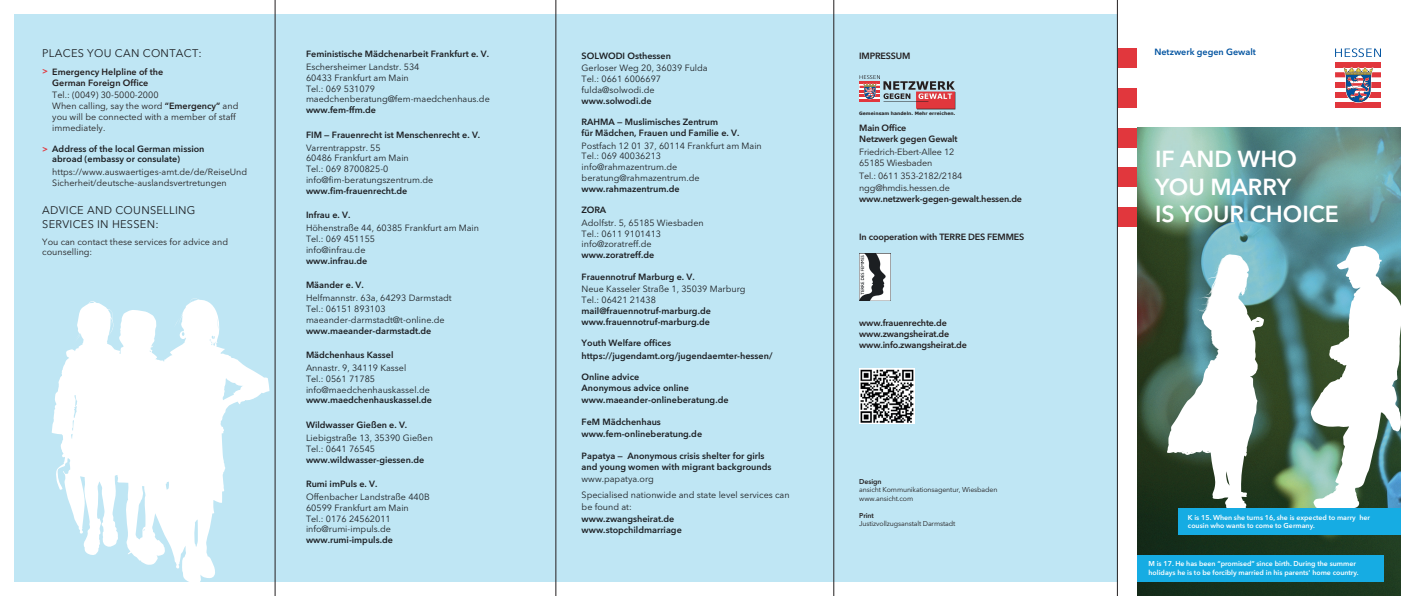
<style>
.page{position:relative;width:1401px;height:596px;background:#fff}
.page>*{position:absolute;margin:0;border:0;box-sizing:border-box;transform-origin:0 0}
.t1{font:600 23px/27.6px "Avenir Next LT Pro";color:#fff}
.t2{font:11px/13.2px "Avenir Next LT Pro";letter-spacing:.025em;color:#1c1f23}
.t3{font:600 9px/10.8px "Avenir Next LT Pro";color:#1c1f23}
.t4{font:9px/10.8px "Avenir Next LT Pro";color:#1c1f23}
.t5{font:9px/10.8px "Avenir Next LT Pro";color:#231f20}
.t6{font:600 9px/10.8px "Avenir Next LT Pro";letter-spacing:-.015em;color:#231f20}
.t7{font:600 9px "Avenir Next LT Pro";color:#0153a0}
.t8{font:600 7px/8.4px "Avenir Next LT Pro";color:#fff}
.t9{font:7px/8.4px "Avenir Next LT Pro";letter-spacing:-.015em;color:#231f20}
.t10{font:600 7px "Avenir Next LT Pro";letter-spacing:-.015em;color:#231f20}
.t11{font:700 4.5px "Verdana";letter-spacing:.005em;color:#231f20}
.s1{color:#e1373d}
.s2{font-weight:600}
</style>
<div class="page">
<img style="left:1137px;top:128px;width:263px;height:467px">
<div style="left:1117px;top:48px;width:20px;height:20px;background:#e1373d"></div>
<div style="left:1117px;top:88px;width:20px;height:20px;background:#e1373d"></div>
<div style="left:1117px;top:128px;width:20px;height:19px;background:#e1373d"></div>
<div style="left:1117px;top:167px;width:20px;height:20px;background:#e1373d"></div>
<div style="left:1117px;top:207px;width:20px;height:20px;background:#e1373d"></div>
<div style="left:14px;top:14px;width:1103px;height:567px;background:#bfe6f4"></div>
<svg style="left:51px;top:298px;width:218px;height:284px;fill:#fff"></svg>
<img style="left:859px;top:368px;width:55px;height:55px">
<svg style="left:859px;top:75px;width:96px;height:34px"></svg>
<hr style="left:883px;top:101px;width:45px;height:1px;background:#231f20">
<img style="left:859px;top:253px;width:31px;height:47px">
<div style="left:1334px;top:62px;width:46px;height:5px;background:#e1373d"></div>
<div style="left:1334px;top:72px;width:46px;height:5px;background:#e1373d"></div>
<div style="left:1334px;top:82px;width:46px;height:6px;background:#e1373d"></div>
<div style="left:1334px;top:93px;width:46px;height:5px;background:#e1373d"></div>
<div style="left:1334px;top:103px;width:46px;height:5px;background:#e1373d"></div>
<svg style="left:1343px;top:67px;width:30px;height:36px"></svg>
<svg style="left:1335px;top:48px;width:45px;height:9px"></svg>
<svg style="left:1166px;top:254px;width:97px;height:255px"></svg>
<svg style="left:1310px;top:245px;width:90px;height:262px"></svg>
<div style="left:1178px;top:507px;width:222px;height:27px;background:#16ace3"></div>
<div style="left:1137px;top:554px;width:246px;height:27px;background:#16ace3"></div>
<hr style="left:274px;top:0;width:1px;height:595px;background:#231f20">
<hr style="left:555px;top:0;width:1px;height:595px;background:#231f20">
<hr style="left:833px;top:0;width:1px;height:595px;background:#231f20">
<hr style="left:1116px;top:0;width:1px;height:595px;background:#231f20">
<p class="t2" style="left:42px;top:46px;width:161px">PLACES YOU CAN CONTACT:</p>
<p class="t6" style="left:42px;top:66px;width:122px;text-align:center"><span class="s1">&gt;</span> Emergency Helpline of the<br>German Foreign Office</p>
<p class="t5" style="left:52px;top:90px;width:188px">Tel.: (0049) 30-5000-2000<br>When calling, say the word <span class="s2">“Emergency”</span> and you will be connected with a member of staff immediately.</p>
<p class="t3" style="left:52px;top:143px;width:154px;text-indent:-10px"><span class="s1">&gt;</span> Address of the local German mission abroad (embassy or consulate)</p>
<p class="t5" style="left:52px;top:166px;width:196px">https://www.auswaertiges-amt.de/de/ReiseUnd<br>Sicherheit/deutsche-auslandsvertretungen</p>
<p class="t2" style="left:42px;top:204px;width:155px">ADVICE AND COUNSELLING<br>SERVICES IN HESSEN:</p>
<p class="t5" style="left:42px;top:236px;width:187px">You can contact these services for advice and counselling:</p>
<p class="t3" style="left:306px;top:48px;width:184px">Feministische Mädchenarbeit Frankfurt e. V.</p>
<p class="t4" style="left:306px;top:61px;width:185px">Eschersheimer Landstr. 534<br>60433 Frankfurt am Main<br>Tel.: 069 531079 maedchenberatung@fem-maedchenhaus.de</p>
<p class="t3" style="left:306px;top:104px;width:72px">www.fem-ffm.de</p>
<p class="t3" style="left:306px;top:129px;width:176px">FIM — Frauenrecht ist Menschenrecht e. V.</p>
<p class="t4" style="left:306px;top:142px;width:129px">Varrentrappstr. 55<br>60486 Frankfurt am Main<br>Tel.: 069 8700825-0 info@fim-beratungszentrum.de</p>
<p class="t3" style="left:306px;top:185px;width:103px">www.fim-frauenrecht.de</p>
<p class="t3" style="left:306px;top:210px;width:46px">Infrau e. V.</p>
<p class="t4" style="left:306px;top:222px;width:175px">Höhenstraße 44, 60385 Frankfurt am Main<br>Tel.: 069 451155<br>info@infrau.de</p>
<p class="t3" style="left:306px;top:255px;width:63px">www.infrau.de</p>
<p class="t3" style="left:306px;top:279px;width:59px">Mäander e. V.</p>
<p class="t4" style="left:306px;top:292px;width:147px">Helfmannstr. 63a, 64293 Darmstadt<br>Tel.: 06151 893103 maeander-darmstadt@t-online.de</p>
<p class="t3" style="left:306px;top:325px;width:127px">www.maeander-darmstadt.de</p>
<p class="t3" style="left:306px;top:349px;width:89px">Mädchenhaus Kassel</p>
<p class="t4" style="left:306px;top:362px;width:125px">Annastr. 9, 34119 Kassel<br>Tel.: 0561 71785 info@maedchenhauskassel.de</p>
<p class="t3" style="left:306px;top:394px;width:127px">www.maedchenhauskassel.de</p>
<p class="t3" style="left:306px;top:419px;width:103px">Wildwasser Gießen e. V.</p>
<p class="t4" style="left:306px;top:432px;width:128px">Liebigstraße 13, 35390 Gießen<br>Tel.: 0641 76545</p>
<p class="t3" style="left:306px;top:453px;width:120px">www.wildwasser-giessen.de</p>
<p class="t3" style="left:306px;top:478px;width:73px">Rumi imPuls e. V.</p>
<p class="t4" style="left:306px;top:491px;width:125px">Offenbacher Landstraße 440B<br>60599 Frankfurt am Main<br>Tel.: 0176 24562011 info@rumi-impuls.de</p>
<p class="t3" style="left:306px;top:534px;width:88px">www.rumi-impuls.de</p>
<p class="t3" style="left:581px;top:50px;width:91px">SOLWODI Osthessen</p>
<p class="t4" style="left:581px;top:63px;width:128px">Gerloser Weg 20, 36039 Fulda<br>Tel.: 0661 6006697 fulda@solwodi.de</p>
<p class="t3" style="left:581px;top:95px;width:72px">www.solwodi.de</p>
<p class="t3" style="left:581px;top:117px;width:159px">RAHMA — Muslimisches Zentrum<br>für Mädchen, Frauen und Familie e. V.</p>
<p class="t4" style="left:581px;top:140px;width:182px">Postfach 12 01 37, 60114 Frankfurt am Main<br>Tel.: 069 40036213<br>info@rahmazentrum.de beratung@rahmazentrum.de</p>
<p class="t3" style="left:581px;top:183px;width:100px">www.rahmazentrum.de</p>
<p class="t3" style="left:581px;top:205px;width:26px">ZORA</p>
<p class="t4" style="left:581px;top:217px;width:124px">Adolfstr. 5, 65185 Wiesbaden<br>Tel.: 0611 9101413 info@zoratreff.de</p>
<p class="t3" style="left:581px;top:249px;width:74px">www.zoratreff.de</p>
<p class="t3" style="left:581px;top:271px;width:115px">Frauennotruf Marburg e. V.</p>
<p class="t4" style="left:581px;top:283px;width:165px">Neue Kasseler Straße 1, 35039 Marburg<br>Tel.: 06421 21438</p>
<p class="t3" style="left:581px;top:305px;width:131px">mail@frauennotruf-marburg.de www.frauennotruf-marburg.de</p>
<p class="t3" style="left:581px;top:336px;width:192px;line-height:12.3px">Youth Welfare offices https://jugendamt.org/jugendaemter-hessen/</p>
<p class="t3" style="left:581px;top:371px;width:109px">Online advice<br>Anonymous advice online</p>
<p class="t3" style="left:581px;top:394px;width:148px">www.maeander-onlineberatung.de</p>
<p class="t3" style="left:581px;top:415px;width:122px;line-height:12.3px">FeM Mädchenhaus www.fem-onlineberatung.de</p>
<p class="t3" style="left:581px;top:450px;width:191px">Papatya — Anonymous crisis shelter for girls and young women with migrant backgrounds</p>
<p class="t4" style="left:581px;top:470px;width:209px;line-height:15.8px">www.papatya.org<br>Specialised nationwide and state level services can</p>
<p class="t4" style="left:581px;top:501px;width:52px">be found at:</p>
<p class="t3" style="left:581px;top:513px;width:102px">www.zwangsheirat.de www.stopchildmarriage</p>
<p class="t6" style="left:859px;top:50px;width:53px">IMPRESSUM</p>
<p class="t11" style="left:859px;top:110px;width:98px">Gemeinsam handeln. Mehr erreichen.</p>
<p class="t6" style="left:859px;top:122px;width:100px">Main Office<br>Netzwerk gegen Gewalt</p>
<p class="t5" style="left:859px;top:146px;width:97px">Friedrich-Ebert-Allee 12<br>65185 Wiesbaden</p>
<p class="t5" style="left:859px;top:169px;width:105px;line-height:12.8px">Tel.: 0611 353-2182/2184 ngg@hmdis.hessen.de</p>
<p class="t6" style="left:859px;top:193px;width:164px">www.netzwerk-gegen-gewalt.hessen.de</p>
<p class="t6" style="left:859px;top:231px;width:167px">In cooperation with TERRE DES FEMMES</p>
<p class="t6" style="left:859px;top:317px;width:109px">www.frauenrechte.de www.zwangsheirat.de www.info.zwangsheirat.de</p>
<p class="t10" style="left:859px;top:477px;width:24px">Design</p>
<p class="t9" style="left:859px;top:485px;width:140px">ansicht Kommunikationsagentur, Wiesbaden www.ansicht.com</p>
<p class="t10" style="left:859px;top:510px;width:16px">Print</p>
<p class="t9" style="left:859px;top:519px;width:98px">Justizvollzugsanstalt Darmstadt</p>
<p class="t7" style="left:1154px;top:47px;width:103px">Netzwerk gegen Gewalt</p>
<h1 class="t1" style="left:1155px;top:145px;width:185px">IF AND WHO<br>YOU MARRY<br>IS YOUR CHOICE</h1>
<p class="t8" style="left:1187px;top:512px;width:183px">K is 15. When she turns 16, she is expected to marry her cousin who wants to come to Germany.</p>
<p class="t8" style="left:1148px;top:559px;width:212px">M is 17. He has been “promised” since birth. During the summer holidays he is to be forcibly married in his parents' home country.</p>
</div>
